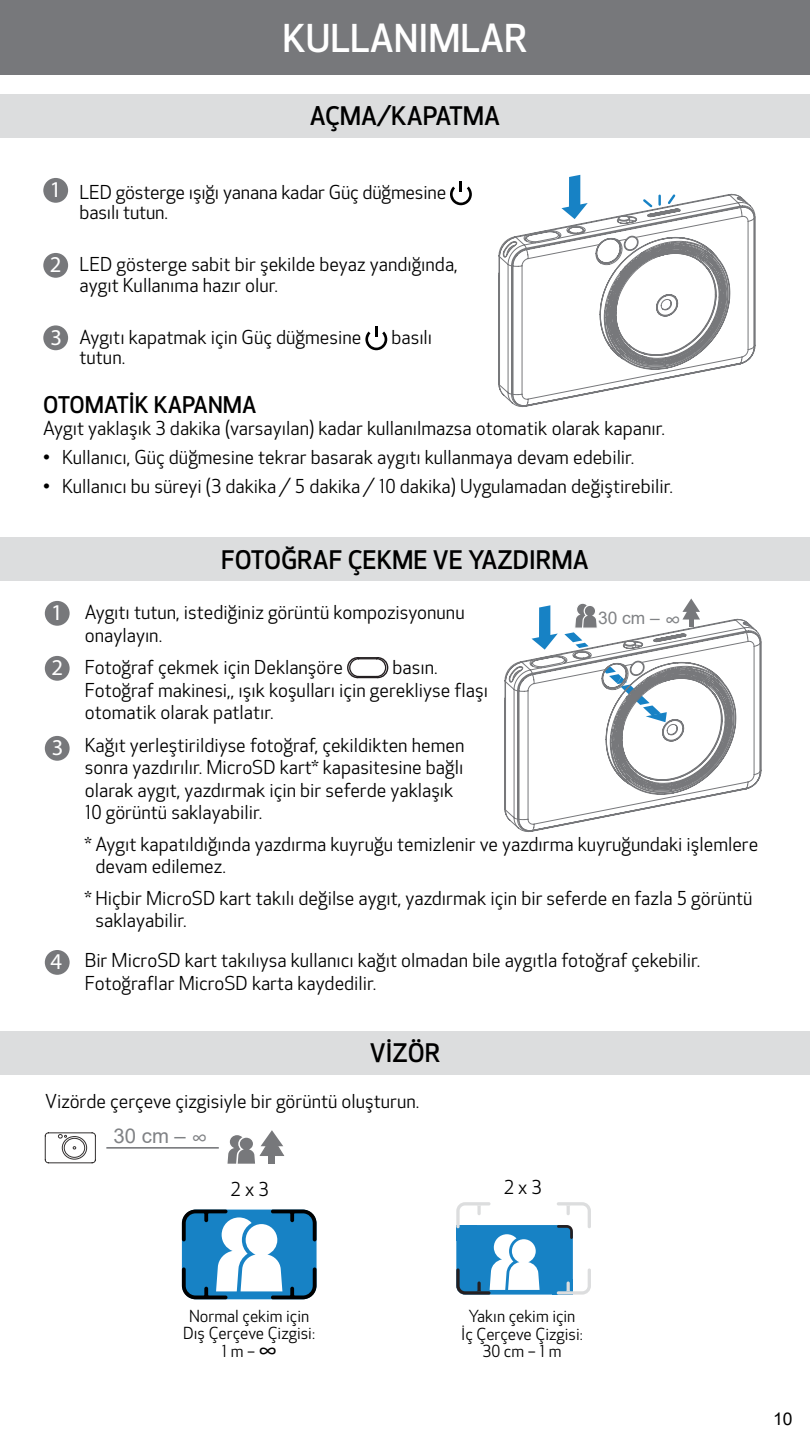
<style>
.page{position:relative;width:810px;height:1440px;background:#fff}
.page>*{position:absolute;margin:0;border:0;box-sizing:border-box;transform-origin:0 0}
.t1{font:500 37.5px "Optic Sans 301";color:#fff}
.t2{font:500 25px "Optic Sans 301";color:#000}
.t3{font:500 22.5px "Optic Sans 301";color:#000}
.t4{font:20.25px "Arial";color:#808285}
.t5{font:18.75px/22.5px "Optic Sans 201";color:#000}
.t6{font:17.5px "Arial";color:#000}
.t7{font:17.38px "Arial";color:#808285}
.t8{font:16.25px/17.5px "Optic Sans 201";color:#000;text-align:center}
.s1{font-family:"Myriad Pro";font-size:22.62px;color:#fff}
.s2{font-size:22.5px}
</style>
<div class="page">
<div style="left:0;top:0;width:810px;height:75px;background:#77787b"></div>
<div style="left:0;top:94px;width:810px;height:44px;background:#dcddde"></div>
<div style="left:0;top:1031px;width:810px;height:44px;background:#dcddde"></div>
<div style="left:43px;top:178px;width:25px;height:25px;background:#77787b;border-radius:50%"></div>
<svg style="left:450px;top:181px;width:22px;height:24px"></svg>
<div style="left:43px;top:253px;width:25px;height:25px;background:#77787b;border-radius:50%"></div>
<div style="left:43px;top:325px;width:25px;height:25px;background:#77787b;border-radius:50%"></div>
<svg style="left:365px;top:326px;width:22px;height:24px"></svg>
<svg style="left:182px;top:1210px;width:135px;height:89px"></svg>
<svg style="left:498px;top:234px;width:214px;height:173px"></svg>
<svg style="left:525px;top:175px;width:230px;height:195px"></svg>
<svg style="left:227px;top:1130px;width:58px;height:34px"></svg>
<div style="left:269px;top:1152px;width:6px;height:12px;background:#77787b"></div>
<hr style="left:106px;top:1147px;width:113px;height:2px;background:#77787b">
<svg style="left:44px;top:1132px;width:52px;height:32px"></svg>
<div style="left:0;top:537px;width:810px;height:44px;background:#dcddde"></div>
<div style="left:45px;top:601px;width:25px;height:25px;background:#77787b;border-radius:50%"></div>
<div style="left:45px;top:656px;width:25px;height:25px;background:#77787b;border-radius:50%"></div>
<svg style="left:347px;top:657px;width:42px;height:22px"></svg>
<div style="left:45px;top:736px;width:25px;height:25px;background:#77787b;border-radius:50%"></div>
<div style="left:45px;top:950px;width:25px;height:25px;background:#77787b;border-radius:50%"></div>
<svg style="left:504px;top:659px;width:214px;height:173px"></svg>
<svg style="left:531px;top:599px;width:230px;height:196px"></svg>
<div style="left:456px;top:1225px;width:117px;height:70px;background:#1782c5;border-radius:9px"></div>
<svg style="left:557px;top:1202px;width:34px;height:37px"></svg>
<svg style="left:456px;top:1202px;width:87px;height:93px"></svg>
<svg style="left:557px;top:1268px;width:34px;height:27px"></svg>
<h1 class="t1" style="left:283px;top:17px;width:246px">KULLANIMLAR</h1>
<h2 class="t2" style="left:310px;top:102px;width:192px">AÇMA/KAPATMA</h2>
<p class="t5" style="left:80px;top:183px;width:368px;line-height:20px;text-indent:-30px"><span class="s1">1</span> LED gösterge ışığı yanana kadar Güç düğmesine basılı tutun.</p>
<p class="t5" style="left:80px;top:255px;width:380px;line-height:20px;text-indent:-30px"><span class="s1">2</span> LED gösterge sabit bir şekilde beyaz yandığında, aygıt Kullanıma hazır olur.</p>
<p class="t5" style="left:50px;top:327px;width:312px"><span class="s1">3</span> Aygıtı kapatmak için Güç düğmesine</p>
<p class="t5" style="left:391px;top:327px;width:42px">basılı</p>
<p class="t5" style="left:80px;top:347px;width:47px">tutun.</p>
<p class="t3" style="left:43px;top:392px;width:215px">OTOMATİK KAPANMA</p>
<p class="t5" style="left:43px;top:418px;width:623px">Aygıt yaklaşık 3 dakika (varsayılan) kadar kullanılmazsa otomatik olarak kapanır.</p>
<p class="t5" style="left:43px;top:447px;width:593px">• Kullanıcı, Güç düğmesine tekrar basarak aygıtı kullanmaya devam edebilir.</p>
<p class="t5" style="left:43px;top:475px;width:631px">• Kullanıcı bu süreyi (3 dakika / 5 dakika / 10 dakika) Uygulamadan değiştirebilir.</p>
<h2 class="t2" style="left:221px;top:545px;width:369px">FOTOĞRAF ÇEKME VE YAZDIRMA</h2>
<p class="t5" style="left:85px;top:602px;width:381px;text-indent:-34px"><span class="s1">1</span> Aygıtı tutun, istediğiniz görüntü kompozisyonunu onaylayın.</p>
<p class="t5" style="left:51px;top:657px;width:293px"><span class="s1">2</span> Fotoğraf çekmek için Deklanşöre</p>
<p class="t7" style="left:598px;top:606px;width:84px">30 cm – <span class="s2">∞</span></p>
<p class="t5" style="left:85px;top:657px;width:405px;text-indent:308px">basın.<br>Fotoğraf makinesi,, ışık koşulları için gerekliyse flaşı otomatik olarak patlatır.</p>
<p class="t5" style="left:85px;top:735px;width:381px;text-indent:-33px"><span class="s1">3</span> Kağıt yerleştirildiyse fotoğraf, çekildikten hemen sonra yazdırılır. MicroSD kart* kapasitesine bağlı olarak aygıt, yazdırmak için bir seferde yaklaşık 10 görüntü saklayabilir.</p>
<p class="t5" style="left:96px;top:833px;width:664px;text-indent:-11px">* Aygıt kapatıldığında yazdırma kuyruğu temizlenir ve yazdırma kuyruğundaki işlemlere devam edilemez.</p>
<p class="t5" style="left:96px;top:887px;width:659px;text-indent:-11px">* Hiçbir MicroSD kart takılı değilse aygıt, yazdırmak için bir seferde en fazla 5 görüntü saklayabilir.</p>
<p class="t5" style="left:85px;top:950px;width:617px;text-indent:-34px"><span class="s1">4</span> Bir MicroSD kart takılıysa kullanıcı kağıt olmadan bile aygıtla fotoğraf çekebilir.<br>Fotoğraflar MicroSD karta kaydedilir.</p>
<h2 class="t2" style="left:370px;top:1039px;width:72px">VIZÖR</h2>
<p class="t5" style="left:45px;top:1091px;width:376px">Vizörde çerçeve çizgisiyle bir görüntü oluşturun.</p>
<p class="t4" style="left:114px;top:1122px;width:95px">30 cm – <span class="s2">∞</span></p>
<p class="t5" style="left:231px;top:1179px;width:40px">2 x 3</p>
<p class="t5" style="left:504px;top:1177px;width:40px">2 x 3</p>
<p class="t8" style="left:183px;top:1308px;width:133px">Normal çekim için<br>Dış Çerçeve Çizgisi:<br>1 m – <span class="s2">∞</span></p>
<p class="t8" style="left:461px;top:1308px;width:123px">Yakın çekim için<br>İç Çerçeve Çizgisi:<br>30 cm – 1 m</p>
<p class="t6" style="left:773px;top:1406px;width:21px">10</p>
</div>
